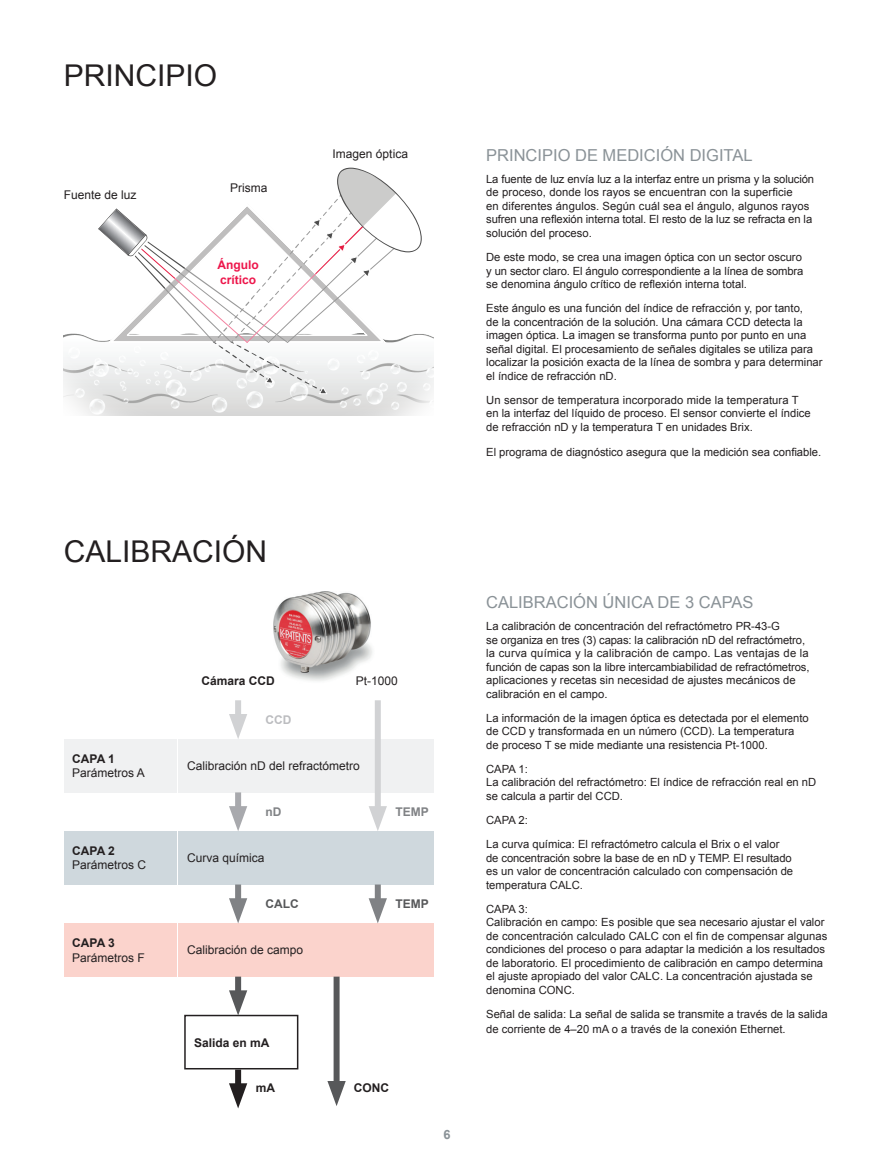
<style>
.page{position:relative;width:893px;height:1170px;background:#fff}
.page>*{position:absolute;margin:0;border:0;box-sizing:border-box;transform-origin:0 0}
.t1{font:30px "Arial";color:#231f20}
.t2{font:16.5px "Arial";color:#8a9297}
.t3{font:700 12.75px "Arial";color:#8a9297}
.graphics_8_pt{font:12px "Arial";color:#231f20}
.graphics_8_pt_bold{font:700 12px "Arial";color:#231f20}
.graphics_8_pt_bold-2{font:700 12px/14.4px "Arial";color:#ed164b}
.graphics_8_pt_bold-3{font:700 12px "Arial";color:#57585a}
.graphics_8_pt_bold-4{font:700 12px "Arial";color:#808285}
.graphics_8_pt_bold-5{font:700 12px "Arial";color:#bcbdc0}
.Body_8_pt{font:11.25px/13.5px "Arial";color:#231f20}
</style>
<div class="page">
<img style="left:274px;top:591px;width:98px;height:90px">
<img style="left:64px;top:333px;width:370px;height:82px">
<svg style="left:98px;top:167px;width:324px;height:227px"></svg>
<div style="left:64px;top:739px;width:112px;height:53px;background:#f0f1f2"></div>
<div style="left:179px;top:739px;width:255px;height:53px;background:#f0f1f2"></div>
<div style="left:179px;top:831px;width:255px;height:53px;background:#cfd8dd"></div>
<div style="left:179px;top:923px;width:255px;height:53px;background:#fbd3cc"></div>
<div style="left:64px;top:831px;width:112px;height:53px;background:#cfd8dd"></div>
<div style="left:64px;top:923px;width:112px;height:53px;background:#fbd3cc"></div>
<div style="left:184px;top:1014px;width:114px;height:55px;border:2px solid #231f20"></div>
<div style="left:235px;top:700px;width:6px;height:24px;background:#d1d2d4"></div>
<svg style="left:229px;top:714px;width:18px;height:25px"></svg>
<div style="left:375px;top:700px;width:6px;height:116px;background:#d1d2d4"></div>
<svg style="left:369px;top:806px;width:18px;height:25px"></svg>
<div style="left:235px;top:792px;width:6px;height:24px;background:#a8a9ad"></div>
<svg style="left:229px;top:806px;width:18px;height:25px"></svg>
<div style="left:235px;top:884px;width:6px;height:24px;background:#808285"></div>
<svg style="left:229px;top:898px;width:18px;height:25px"></svg>
<div style="left:375px;top:884px;width:6px;height:24px;background:#808285"></div>
<svg style="left:369px;top:898px;width:18px;height:25px"></svg>
<div style="left:235px;top:976px;width:6px;height:24px;background:#57585a"></div>
<svg style="left:229px;top:990px;width:18px;height:25px"></svg>
<div style="left:334px;top:976px;width:6px;height:115px;background:#57585a"></div>
<svg style="left:327px;top:1080px;width:19px;height:26px"></svg>
<div style="left:235px;top:1069px;width:6px;height:24px;background:#231f20"></div>
<svg style="left:229px;top:1083px;width:18px;height:25px"></svg>
<h1 class="t1" style="left:64px;top:55px;width:155px">PRINCIPIO</h1>
<p class="graphics_8_pt" style="left:64px;top:187px;width:74px">Fuente de luz</p>
<p class="graphics_8_pt" style="left:230px;top:180px;width:39px">Prisma</p>
<p class="graphics_8_pt_bold-2" style="left:218px;top:258px;width:43px">Ángulo crítico</p>
<p class="graphics_8_pt" style="left:333px;top:145px;width:77px">Imagen óptica</p>
<h1 class="t1" style="left:64px;top:531px;width:205px">CALIBRACIÓN</h1>
<p class="graphics_8_pt_bold" style="left:72px;top:750px;width:44px">CAPA 1</p>
<p class="graphics_8_pt" style="left:72px;top:765px;width:74px">Parámetros A</p>
<p class="graphics_8_pt_bold" style="left:72px;top:842px;width:44px">CAPA 2</p>
<p class="graphics_8_pt" style="left:72px;top:857px;width:76px">Parámetros C</p>
<p class="graphics_8_pt_bold" style="left:72px;top:935px;width:44px">CAPA 3</p>
<p class="graphics_8_pt" style="left:72px;top:949px;width:74px">Parámetros F</p>
<p class="graphics_8_pt_bold" style="left:201px;top:673px;width:75px">Cámara CCD</p>
<p class="graphics_8_pt" style="left:356px;top:673px;width:44px">Pt-1000</p>
<p class="graphics_8_pt_bold-5" style="left:265px;top:712px;width:27px">CCD</p>
<p class="graphics_8_pt" style="left:187px;top:758px;width:174px">Calibración nD del refractómetro</p>
<p class="graphics_8_pt_bold-4" style="left:265px;top:804px;width:17px">nD</p>
<p class="graphics_8_pt" style="left:187px;top:850px;width:79px">Curva química</p>
<p class="graphics_8_pt_bold-3" style="left:265px;top:896px;width:35px">CALC</p>
<p class="graphics_8_pt" style="left:187px;top:942px;width:118px">Calibración de campo</p>
<p class="graphics_8_pt_bold-4" style="left:395px;top:804px;width:35px">TEMP</p>
<p class="graphics_8_pt_bold-3" style="left:395px;top:896px;width:35px">TEMP</p>
<p class="graphics_8_pt_bold" style="left:194px;top:1034px;width:77px">Salida en mA</p>
<p class="graphics_8_pt_bold" style="left:256px;top:1079px;width:21px">mA</p>
<p class="graphics_8_pt_bold" style="left:354px;top:1079px;width:37px">CONC</p>
<p class="t3" style="left:444px;top:1125px;width:9px">6</p>
<h2 class="t2" style="left:486px;top:144px;width:268px">PRINCIPIO DE MEDICIÓN DIGITAL</h2>
<p class="Body_8_pt" style="left:486px;top:172px;width:330px">La fuente de luz envía luz a la interfaz entre un prisma y la solución de proceso, donde los rayos se encuentran con la superficie<br>en diferentes ángulos. Según cuál sea el ángulo, algunos rayos sufren una reflexión interna total. El resto de la luz se refracta en la solución del proceso.</p>
<p class="Body_8_pt" style="left:486px;top:250px;width:319px">De este modo, se crea una imagen óptica con un sector oscuro y un sector claro. El ángulo correspondiente a la línea de sombra se denomina ángulo crítico de reflexión interna total.</p>
<p class="Body_8_pt" style="left:486px;top:302px;width:338px">Este ángulo es una función del índice de refracción y, por tanto,<br>de la concentración de la solución. Una cámara CCD detecta la imagen óptica. La imagen se transforma punto por punto en una señal digital. El procesamiento de señales digitales se utiliza para localizar la posición exacta de la línea de sombra y para determinar el índice de refracción nD.</p>
<p class="Body_8_pt" style="left:486px;top:393px;width:326px">Un sensor de temperatura incorporado mide la temperatura T en la interfaz del líquido de proceso. El sensor convierte el índice de refracción nD y la temperatura T en unidades Brix.</p>
<p class="Body_8_pt" style="left:486px;top:445px;width:337px">El programa de diagnóstico asegura que la medición sea confiable.</p>
<h2 class="t2" style="left:486px;top:591px;width:269px">CALIBRACIÓN ÚNICA DE 3 CAPAS</h2>
<p class="Body_8_pt" style="left:486px;top:619px;width:325px">La calibración de concentración del refractómetro PR-43-G<br>se organiza en tres (3) capas: la calibración nD del refractómetro, la curva química y la calibración de campo. Las ventajas de la función de capas son la libre intercambiabilidad de refractómetros, aplicaciones y recetas sin necesidad de ajustes mecánicos de calibración en el campo.</p>
<p class="Body_8_pt" style="left:486px;top:711px;width:324px">La información de la imagen óptica es detectada por el elemento de CCD y transformada en un número (CCD). La temperatura de proceso T se mide mediante una resistencia Pt-1000.</p>
<p class="Body_8_pt" style="left:486px;top:762px;width:43px">CAPA 1:</p>
<p class="Body_8_pt" style="left:486px;top:775px;width:332px">La calibración del refractómetro: El índice de refracción real en nD se calcula a partir del CCD.</p>
<p class="Body_8_pt" style="left:486px;top:813px;width:43px">CAPA 2:</p>
<p class="Body_8_pt" style="left:486px;top:837px;width:309px">La curva química: El refractómetro calcula el Brix o el valor de concentración sobre la base de en nD y TEMP. El resultado es un valor de concentración calculado con compensación de temperatura CALC.</p>
<p class="Body_8_pt" style="left:486px;top:902px;width:43px">CAPA 3:</p>
<p class="Body_8_pt" style="left:486px;top:915px;width:343px">Calibración en campo: Es posible que sea necesario ajustar el valor de concentración calculado CALC con el fin de compensar algunas condiciones del proceso o para adaptar la medición a los resultados de laboratorio. El procedimiento de calibración en campo determina el ajuste apropiado del valor CALC. La concentración ajustada se denomina CONC.</p>
<p class="Body_8_pt" style="left:486px;top:1006px;width:343px;line-height:14.4px">Señal de salida: La señal de salida se transmite a través de la salida de corriente de 4–20 mA o a través de la conexión Ethernet.</p>
</div>
